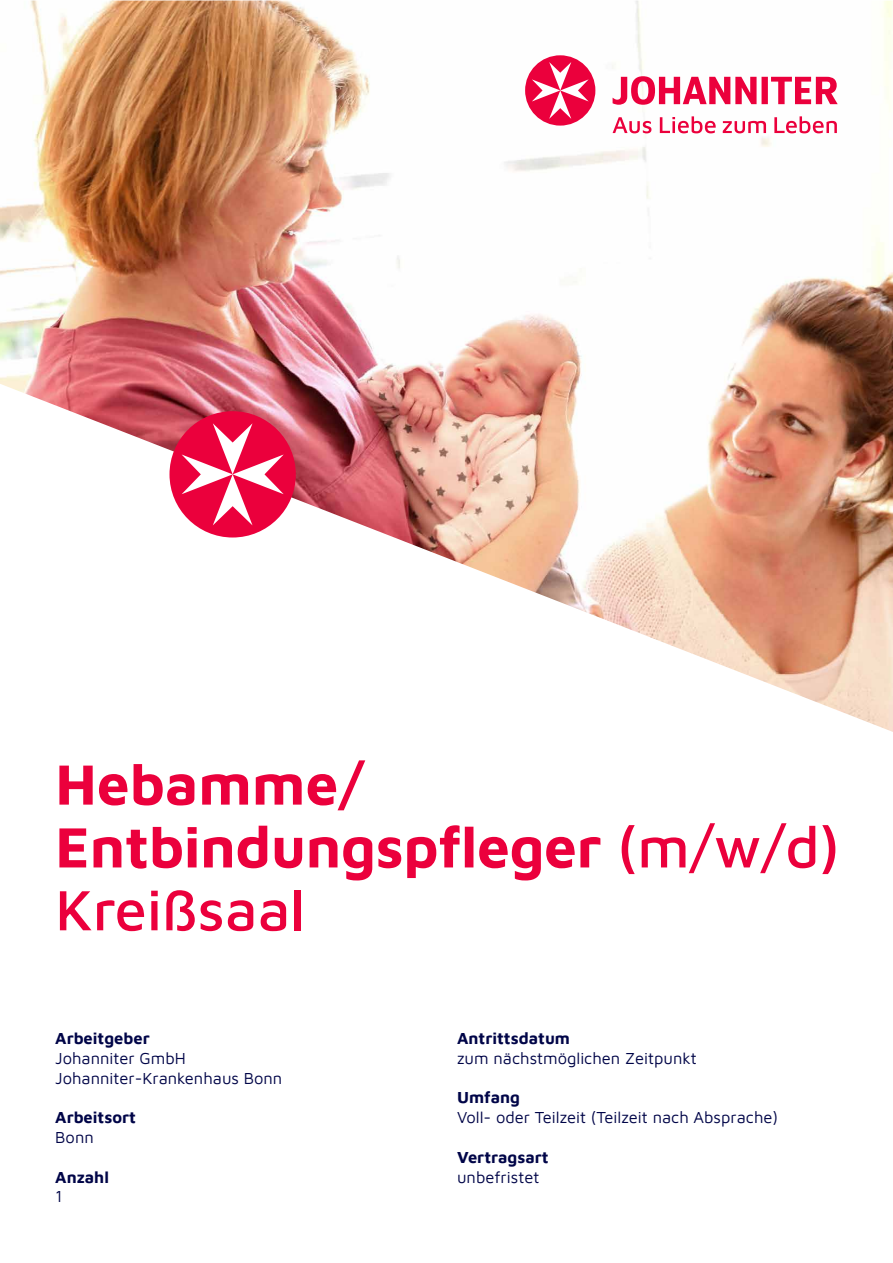
<style>
.page{position:relative;width:893px;height:1263px;background:#fff}
.page>*{position:absolute;margin:0;border:0;box-sizing:border-box;transform-origin:0 0}
.t1{font:700 58.5px/62.8px "Maven Pro";letter-spacing:-.005em;color:#eb003c}
.t2{font:16.5px/19.8px "Maven Pro";color:#000548}
.t3{font:700 16.5px "Maven Pro";color:#000548}
.s1{font-weight:500}
</style>
<div class="page">
<img style="left:0;top:1px;width:893px;height:731px">
<svg style="left:525px;top:55px;width:313px;height:78px"></svg>
<div style="left:169px;top:411px;width:127px;height:126px;background:#eb003c;border-radius:50%"></div>
<svg style="left:182px;top:423px;width:102px;height:102px"></svg>
<h1 class="t1" style="left:55px;top:749px;width:786px">Hebamme/<br>Entbindungspfleger <span class="s1">(m/w/d)<br>Kreißsaal</span></h1>
<p class="t3" style="left:55px;top:1027px;width:96px">Arbeitgeber</p>
<p class="t2" style="left:55px;top:1047px;width:229px">Johanniter GmbH<br>Johanniter-Krankenhaus Bonn</p>
<p class="t3" style="left:55px;top:1106px;width:82px">Arbeitsort</p>
<p class="t2" style="left:55px;top:1126px;width:40px">Bonn</p>
<p class="t3" style="left:55px;top:1165px;width:55px">Anzahl</p>
<p class="t2" style="left:55px;top:1186px;width:9px">1</p>
<p class="t3" style="left:457px;top:1027px;width:114px">Antrittsdatum</p>
<p class="t2" style="left:457px;top:1047px;width:241px">zum nächstmöglichen Zeitpunkt</p>
<p class="t3" style="left:457px;top:1086px;width:64px">Umfang</p>
<p class="t2" style="left:457px;top:1106px;width:323px">Voll- oder Teilzeit (Teilzeit nach Absprache)</p>
<p class="t3" style="left:457px;top:1146px;width:93px">Vertragsart</p>
<p class="t2" style="left:457px;top:1166px;width:84px">unbefristet</p>
</div>
